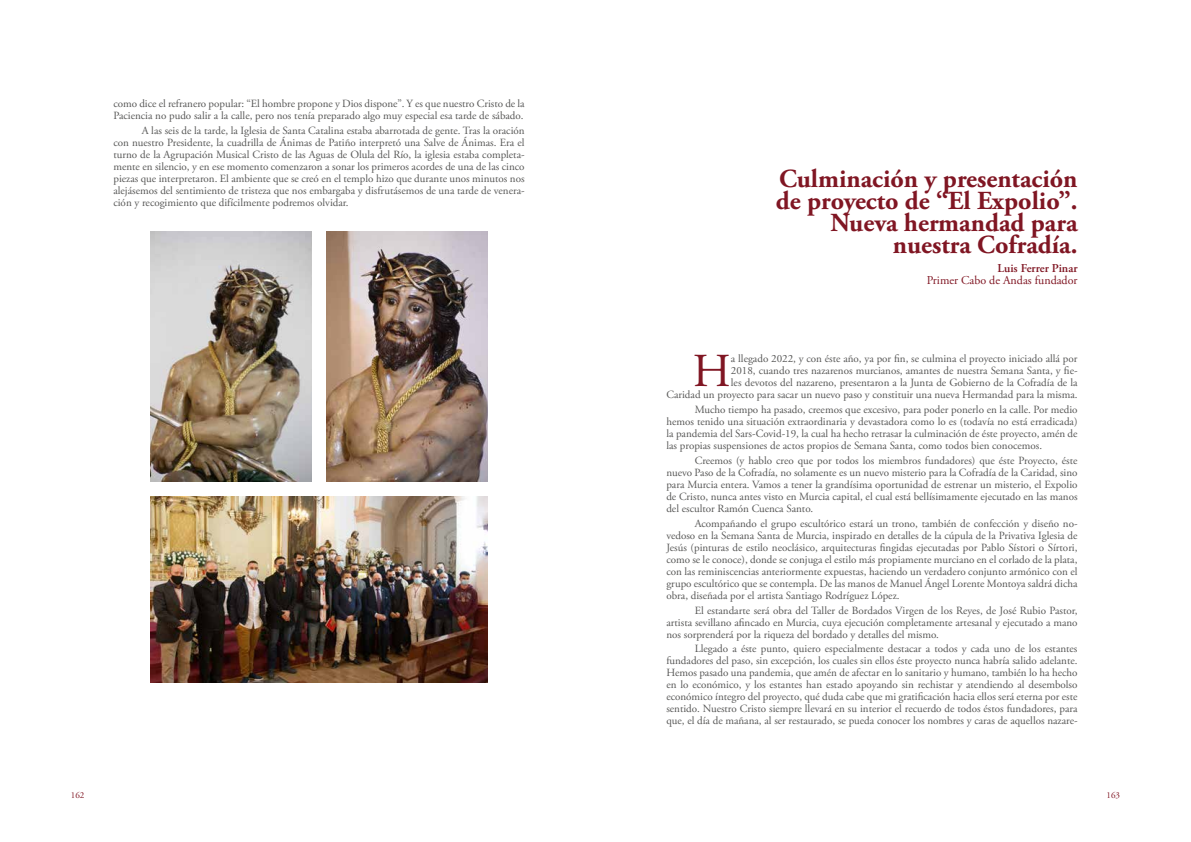
<style>
.page{position:relative;width:1191px;height:842px;background:#fff}
.page>*{position:absolute;margin:0;border:0;box-sizing:border-box;transform-origin:0 0}
.t1{font:47.2px "Adobe Garamond Pro";color:#801623}
.t2{font:700 26px/22px "Adobe Garamond Pro";color:#801623;text-align:right}
.t3{font:12px "Adobe Garamond Pro";color:#801623}
.t4{font:600 12px "Adobe Garamond Pro";color:#801623}
.t5{font:11px/12px "Adobe Garamond Pro";color:#575756;text-align:justify}
.t6{font:9px "Adobe Garamond Pro";color:#801623}
</style>
<div class="page">
<img style="left:150px;top:231px;width:161px;height:251px">
<img style="left:326px;top:231px;width:162px;height:251px">
<img style="left:150px;top:497px;width:338px;height:185px">
<p class="t5" style="left:113px;top:98px;width:413px">como dice el refranero popular: “El hombre propone y Dios dispone”. Y es que nuestro Cristo de la<br>Paciencia no pudo salir a la calle, pero nos tenía preparado algo muy especial esa tarde de sábado.</p>
<p class="t5" style="left:113px;top:125px;width:413px;text-indent:28px">A las seis de la tarde, la Iglesia de Santa Catalina estaba abarrotada de gente. Tras la oración con nuestro Presidente, la cuadrilla de Ánimas de Patiño interpretó una Salve de Ánimas. Era el turno de la Agrupación Musical Cristo de las Aguas de Olula del Río, la iglesia estaba completa&shy;mente en silencio, y en ese momento comenzaron a sonar los primeros acordes de una de las cinco piezas que interpretaron. El ambiente que se creó en el templo hizo que durante unos minutos nos alejásemos del sentimiento de tristeza que nos embargaba y disfrutásemos de una tarde de venera&shy;ción y recogimiento que difícilmente podremos olvidar.</p>
<h2 class="t2" style="left:776px;top:168px;width:303px">Culminación y presentación de proyecto de “El Expolio”.<br>Nueva hermandad para nuestra Cofradía.</h2>
<p class="t4" style="left:997px;top:261px;width:81px">Luis Ferrer Pinar</p>
<p class="t3" style="left:926px;top:273px;width:152px">Primer Cabo de Andas fundador</p>
<p class="t5" style="left:666px;top:353px;width:413px;text-align:right">a llegado 2022, y con éste año, ya por fin, se culmina el proyecto iniciado allá por<br>2018, cuando tres nazarenos murcianos, amantes de nuestra Semana Santa, y fie-<br>les devotos del nazareno, presentaron a la Junta de Gobierno de la Cofradía de la<br>Caridad un proyecto para sacar un nuevo paso y constituir una nueva Hermandad para la misma.</p>
<p class="t5" style="left:666px;top:404px;width:413px;text-indent:28px">Mucho tiempo ha pasado, creemos que excesivo, para poder ponerlo en la calle. Por medio hemos tenido una situación extraordinaria y devastadora como lo es (todavía no está erradicada) la pandemia del Sars-Covid-19, la cual ha hecho retrasar la culminación de éste proyecto, amén de las propias suspensiones de actos propios de Semana Santa, como todos bien conocemos.</p>
<p class="t5" style="left:666px;top:455px;width:413px;text-indent:28px">Creemos (y hablo creo que por todos los miembros fundadores) que éste Proyecto, éste nuevo Paso de la Cofradía, no solamente es un nuevo misterio para la Cofradía de la Caridad, sino para Murcia entera. Vamos a tener la grandísima oportunidad de estrenar un misterio, el Expolio de Cristo, nunca antes visto en Murcia capital, el cual está bellísimamente ejecutado en las manos del escultor Ramón Cuenca Santo.</p>
<p class="t5" style="left:666px;top:518px;width:413px;text-indent:28px">Acompañando el grupo escultórico estará un trono, también de confección y diseño no&shy;vedoso en la Semana Santa de Murcia, inspirado en detalles de la cúpula de la Privativa Iglesia de Jesús (pinturas de estilo neoclásico, arquitecturas fingidas ejecutadas por Pablo Sístori o Sírtori, como se le conoce), donde se conjuga el estilo más propiamente murciano en el corlado de la plata, con las reminiscencias anteriormente expuestas, haciendo un verdadero conjunto armónico con el grupo escultórico que se contempla. De las manos de Manuel Ángel Lorente Montoya saldrá dicha obra, diseñada por el artista Santiago Rodríguez López.</p>
<p class="t5" style="left:666px;top:604px;width:413px;text-indent:28px">El estandarte será obra del Taller de Bordados Virgen de los Reyes, de José Rubio Pastor, artista sevillano afincado en Murcia, cuya ejecución completamente artesanal y ejecutado a mano nos sorprenderá por la riqueza del bordado y detalles del mismo.</p>
<p class="t5" style="left:666px;top:643px;width:413px;text-indent:28px">Llegado a éste punto, quiero especialmente destacar a todos y cada uno de los estantes fundadores del paso, sin excepción, los cuales sin ellos éste proyecto nunca habría salido adelante.<br>Hemos pasado una pandemia, que amén de afectar en lo sanitario y humano, también lo ha hecho en lo económico, y los estantes han estado apoyando sin rechistar y atendiendo al desembolso económico íntegro del proyecto, qué duda cabe que mi gratificación hacia ellos será eterna por este sentido. Nuestro Cristo siempre llevará en su interior el recuerdo de todos éstos fundadores, para que, el día de mañana, al ser restaurado, se pueda conocer los nombres y caras de aquellos nazare-</p>
<h1 class="t1" style="left:693px;top:343px;width:40px">H</h1>
<p class="t6" style="left:71px;top:789px;width:15px">162</p>
<p class="t6" style="left:1106px;top:789px;width:15px">163</p>
</div>
